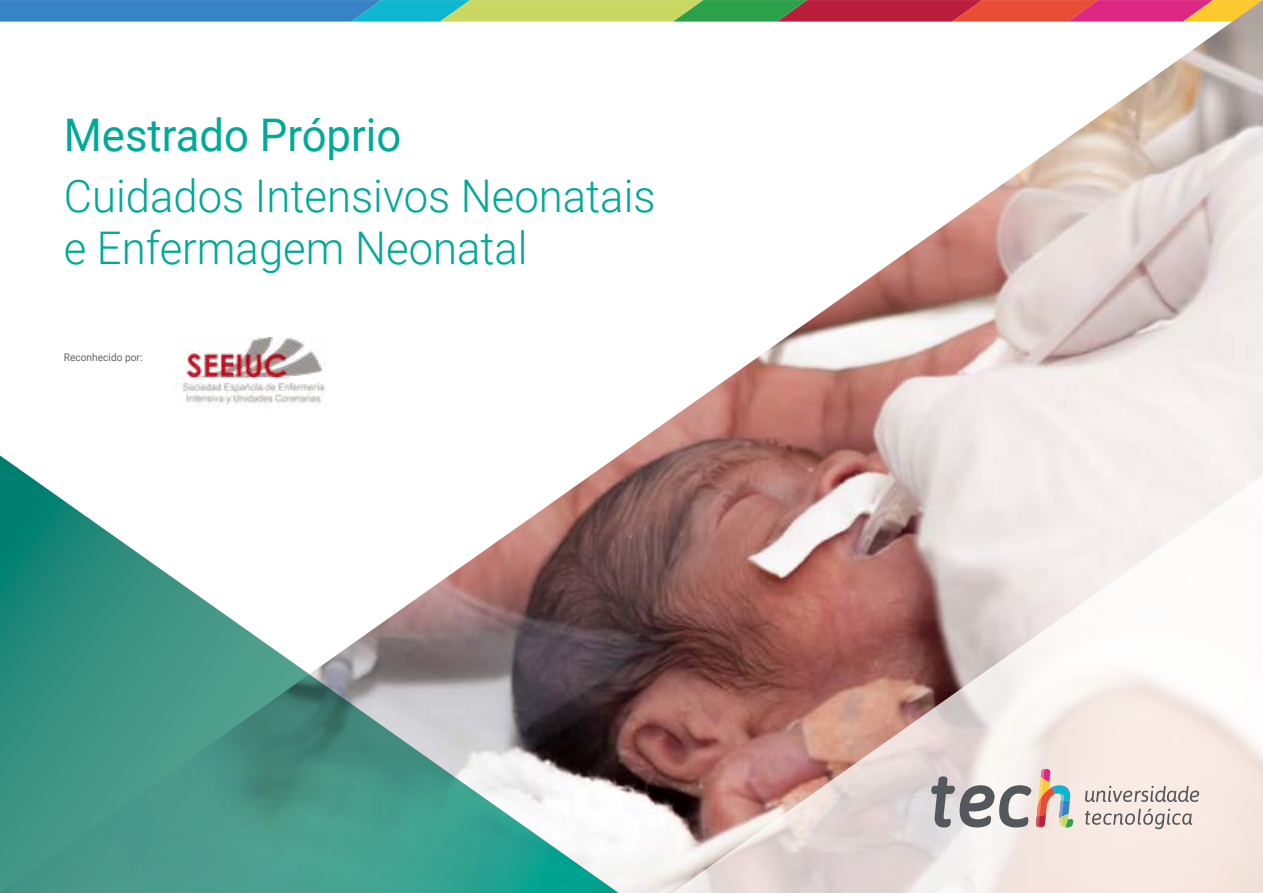
<style>
.page{position:relative;width:1263px;height:893px;background:#fff}
.page>*{position:absolute;margin:0;border:0;box-sizing:border-box;transform-origin:0 0}
.t1{font:300 45px/52.5px "Roboto";color:#00a996}
.t2{font:45px "Roboto";color:#00aa97}
.t3{font:10.5px "Roboto";color:#61646a}
</style>
<div class="page">
<img style="left:0;top:0;width:1263px;height:454px">
<svg style="left:0;top:446px;width:649px;height:447px"></svg>
<svg style="left:642px;top:454px;width:621px;height:439px"></svg>
<img style="left:174px;top:337px;width:152px;height:73px">
<svg style="left:1085px;top:786px;width:114px;height:16px;background:#c8bfbc"></svg>
<svg style="left:1085px;top:809px;width:107px;height:20px;background:#d4c9c5"></svg>
<svg style="left:931px;top:769px;width:142px;height:59px"></svg>
<p class="t2" style="left:64px;top:103px;width:339px">Mestrado Próprio</p>
<p class="t1" style="left:64px;top:168px;width:593px">Cuidados Intensivos Neonatais e Enfermagem Neonatal</p>
<p class="t3" style="left:64px;top:350px;width:80px">Reconhecido por:</p>
</div>
